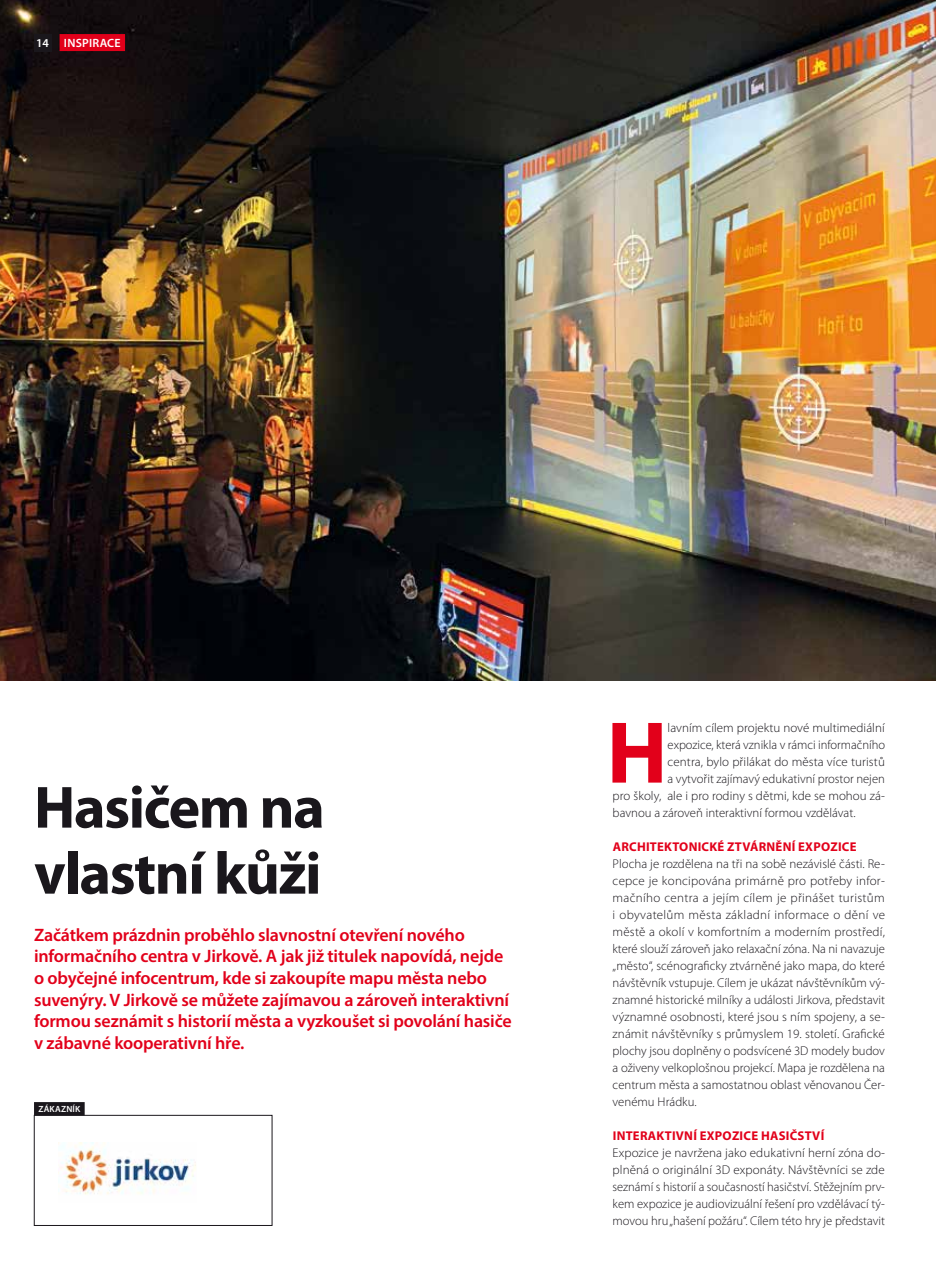
<style>
.page{position:relative;width:936px;height:1276px;background:#fff}
.page>*{position:absolute;margin:0;border:0;box-sizing:border-box;transform-origin:0 0}
.t1{font:700 88.5px "Myriad Pro";color:#e2001a}
.t2{font:700 60px/66px "Myriad Pro";letter-spacing:-.025em;color:#1a171c}
.t3{font:600 18px/21.6px "Myriad Pro";letter-spacing:-.01em;color:#e2001a}
.t4{font:300 12.75px/17px "Myriad Pro";color:#1a171c;text-align:justify}
.t5{font:700 12.75px "Myriad Pro";letter-spacing:.02em;color:#e2001a}
.t6{font:600 12px "Myriad Pro";letter-spacing:.02em;color:#fff}
.t7{font:600 9px "Myriad Pro";letter-spacing:.02em;color:#fff}
</style>
<div class="page">
<img style="left:58px;top:1142px;width:138px;height:53px">
<img style="left:0;top:0;width:935px;height:680px">
<div style="left:34px;top:1115px;width:238px;height:110px;border:1px solid #1a171c"></div>
<div style="left:34px;top:1102px;width:51px;height:13px;background:#1a171c"></div>
<div style="left:60px;top:34px;width:65px;height:17px;background:#e2001a"></div>
<div style="left:34px;top:34px;width:17px;height:17px;background:#1a171c"></div>
<p class="t6" style="left:36px;top:35px;width:86px">14 INSPIRACE</p>
<h2 class="t2" style="left:34px;top:772px;width:292px">Hasičem na vlastní kůži</h2>
<p class="t3" style="left:34px;top:923px;width:479px">Začátkem prázdnin proběhlo slavnostní otevření nového informačního centra v Jirkově. A jak již titulek napovídá, nejde o obyčejné infocentrum, kde si zakoupíte mapu města nebo suvenýry. V Jirkově se můžete zajímavou a zároveň interaktivní formou seznámit s historií města a vyzkoušet si povolání hasiče v zábavné kooperativní hře.</p>
<p class="t7" style="left:38px;top:1103px;width:44px">ZÁKAZNÍK</p>
<h1 class="t1" style="left:606px;top:695px;width:62px">H</h1>
<p class="t4" style="left:667px;top:718px;width:219px">lavním cílem projektu nové multimediální</p>
<p class="t4" style="left:667px;top:736px;width:219px">expozice, která vznikla v rámci informačního</p>
<p class="t4" style="left:667px;top:753px;width:219px">centra, bylo přilákat do města více turistů</p>
<p class="t4" style="left:667px;top:770px;width:219px">a vytvořit zajímavý edukativní prostor nejen</p>
<p class="t4" style="left:612px;top:787px;width:274px">pro školy, ale i pro rodiny s dětmi, kde se mohou zá-</p>
<p class="t4" style="left:612px;top:804px;width:244px">bavnou a zároveň interaktivní formou vzdělávat.</p>
<p class="t5" style="left:612px;top:838px;width:245px">ARCHITEKTONICKÉ ZTVÁRNĚNÍ EXPOZICE</p>
<p class="t4" style="left:612px;top:855px;width:274px">Plocha je rozdělena na tři na sobě nezávislé části. Re&shy;cepce je koncipována primárně pro potřeby infor&shy;mačního centra a jejím cílem je přinášet turistům i obyvatelům města základní informace o dění ve městě a okolí v komfortním a moderním prostředí, které slouží zároveň jako relaxační zóna. Na ni navazuje „město“, scénograficky ztvárněné jako mapa, do které návštěvník vstupuje. Cílem je ukázat návštěvníkům vý&shy;znamné historické milníky a události Jirkova, představit významné osobnosti, které jsou s ním spojeny, a se&shy;známit návštěvníky s průmyslem 19. století. Grafické plochy jsou doplněny o podsvícené 3D modely budov a oživeny velkoplošnou projekcí. Mapa je rozdělena na centrum města a samostatnou oblast věnovanou Čer&shy;venému Hrádku.</p>
<p class="t5" style="left:612px;top:1127px;width:213px">INTERAKTIVNÍ EXPOZICE HASIČSTVÍ</p>
<p class="t4" style="left:612px;top:1144px;width:274px">Expozice je navržena jako edukativní herní zóna do&shy;plněná o originální 3D exponáty. Návštěvníci se zde seznámí s historií a současností hasičství. Stěžejním prv&shy;kem expozice je audiovizuální řešení pro vzdělávací tý&shy;movou hru „hašení požáru“. Cílem této hry je představit</p>
</div>
